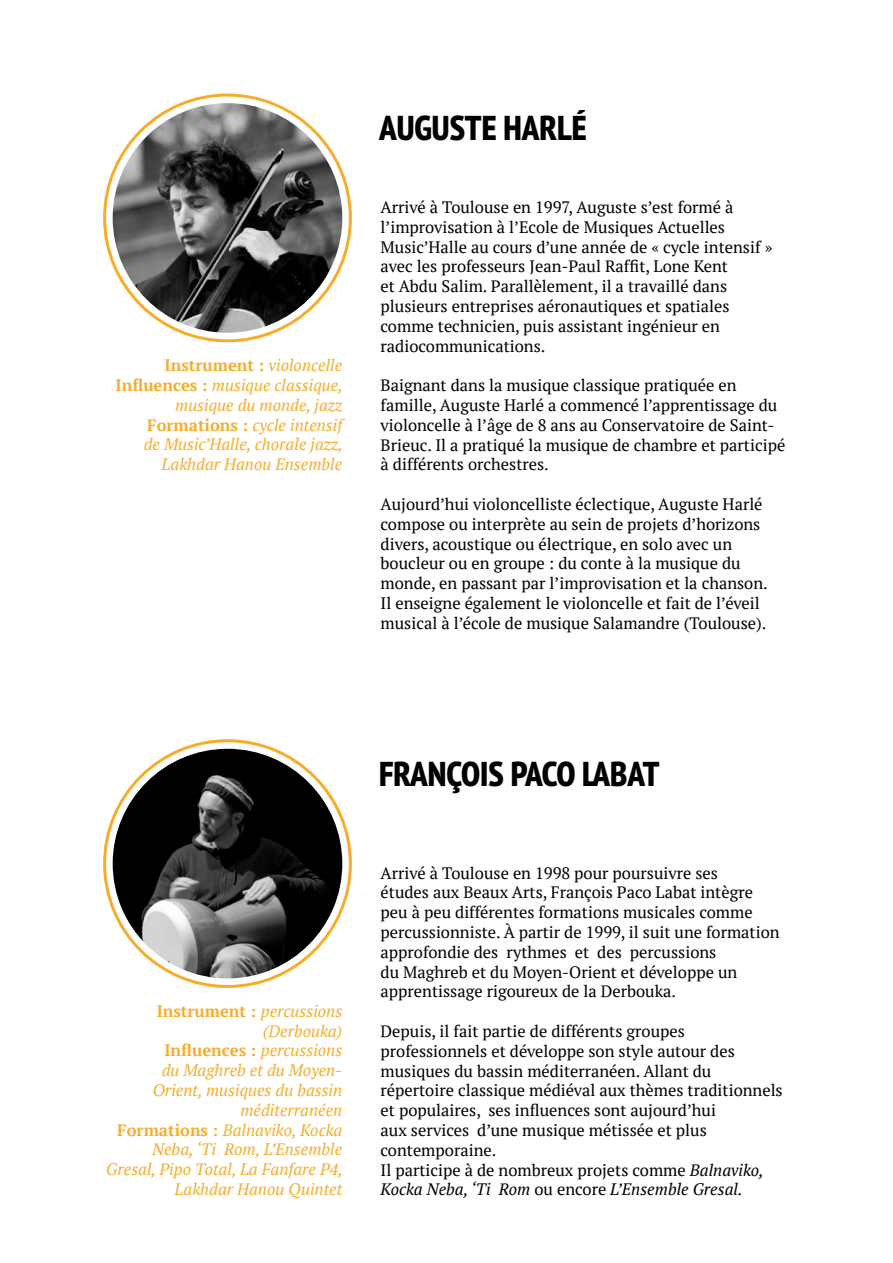
<style>
.page{position:relative;width:893px;height:1263px;background:#fff}
.page>*{position:absolute;margin:0;border:0;box-sizing:border-box;transform-origin:0 0}
.t1{font:800 condensed 34.5px "PT Sans Pro";color:#000}
.t2{font:16.5px/19.8px "PT Serif";color:#000}
.t3{font:italic 16.5px/19.8px "PT Serif";color:#f7ad2b;text-align:right}
.s1{font-weight:700;font-style:normal}
.s2{font-style:italic}
</style>
<div class="page">
<img style="left:113px;top:749px;width:229px;height:229px;border-radius:115px">
<img style="left:113px;top:103px;width:229px;height:230px;border-radius:115px">
<p class="t3" style="left:116px;top:355px;width:229px"><span class="s1">Instrument :</span> violoncelle<br><span class="s1">Influences :</span> musique classique, musique du monde, jazz<br><span class="s1">Formations :</span> cycle intensif<br>de Music’Halle, chorale jazz,<br>Lakhdar Hanou Ensemble</p>
<h1 class="t1" style="left:379px;top:106px;width:209px">AUGUSTE HARLÉ</h1>
<p class="t2" style="left:381px;top:197px;width:393px">Arrivé à Toulouse en 1997, Auguste s’est formé à l’improvisation à l’Ecole de Musiques Actuelles Music’Halle au cours d’une année de « cycle intensif » avec les professeurs Jean-Paul Raffit, Lone Kent<br>et Abdu Salim. Parallèlement, il a travaillé dans plusieurs entreprises aéronautiques et spatiales comme technicien, puis assistant ingénieur en radiocommunications.</p>
<p class="t2" style="left:381px;top:375px;width:406px">Baignant dans la musique classique pratiquée en famille, Auguste Harlé a commencé l’apprentissage du violoncelle à l’âge de 8 ans au Conservatoire de Saint-Brieuc. Il a pratiqué la musique de chambre et participé à différents orchestres.</p>
<p class="t2" style="left:381px;top:494px;width:389px">Aujourd’hui violoncelliste éclectique, Auguste Harlé compose ou interprète au sein de projets d’horizons divers, acoustique ou électrique, en solo avec un boucleur ou en groupe : du conte à la musique du monde, en passant par l’improvisation et la chanson.<br>Il enseigne également le violoncelle et fait de l’éveil musical à l’école de musique Salamandre (Toulouse).</p>
<p class="t3" style="left:106px;top:1001px;width:238px"><span class="s1">Instrument :</span> percussions (Derbouka)<br><span class="s1">Influences :</span> percussions<br>du Maghreb et du Moyen-<br>Orient, musiques du bassin méditerranéen<br><span class="s1">Formations :</span> Balnaviko, Kocka<br>Neba, ‘Ti Rom, L’Ensemble<br>Gresal, Pipo Total, La Fanfare P4,<br>Lakhdar Hanou Quintet</p>
<h1 class="t1" style="left:379px;top:751px;width:282px">FRANÇOIS PACO LABAT</h1>
<p class="t2" style="left:381px;top:863px;width:400px">Arrivé à Toulouse en 1998 pour poursuivre ses<br>études aux Beaux Arts, François Paco Labat intègre peu à peu différentes formations musicales comme percussionniste. À partir de 1999, il suit une formation approfondie des rythmes et des percussions<br>du Maghreb et du Moyen-Orient et développe un apprentissage rigoureux de la Derbouka.</p>
<p class="t2" style="left:381px;top:1021px;width:404px">Depuis, il fait partie de différents groupes professionnels et développe son style autour des musiques du bassin méditerranéen. Allant du répertoire classique médiéval aux thèmes traditionnels et populaires, ses influences sont aujourd’hui<br>aux services d’une musique métissée et plus contemporaine.<br>Il participe à de nombreux projets comme <span class="s2">Balnaviko, Kocka Neba, ‘Ti Rom</span> ou encore <span class="s2">L’Ensemble Gresal.</span></p>
</div>
